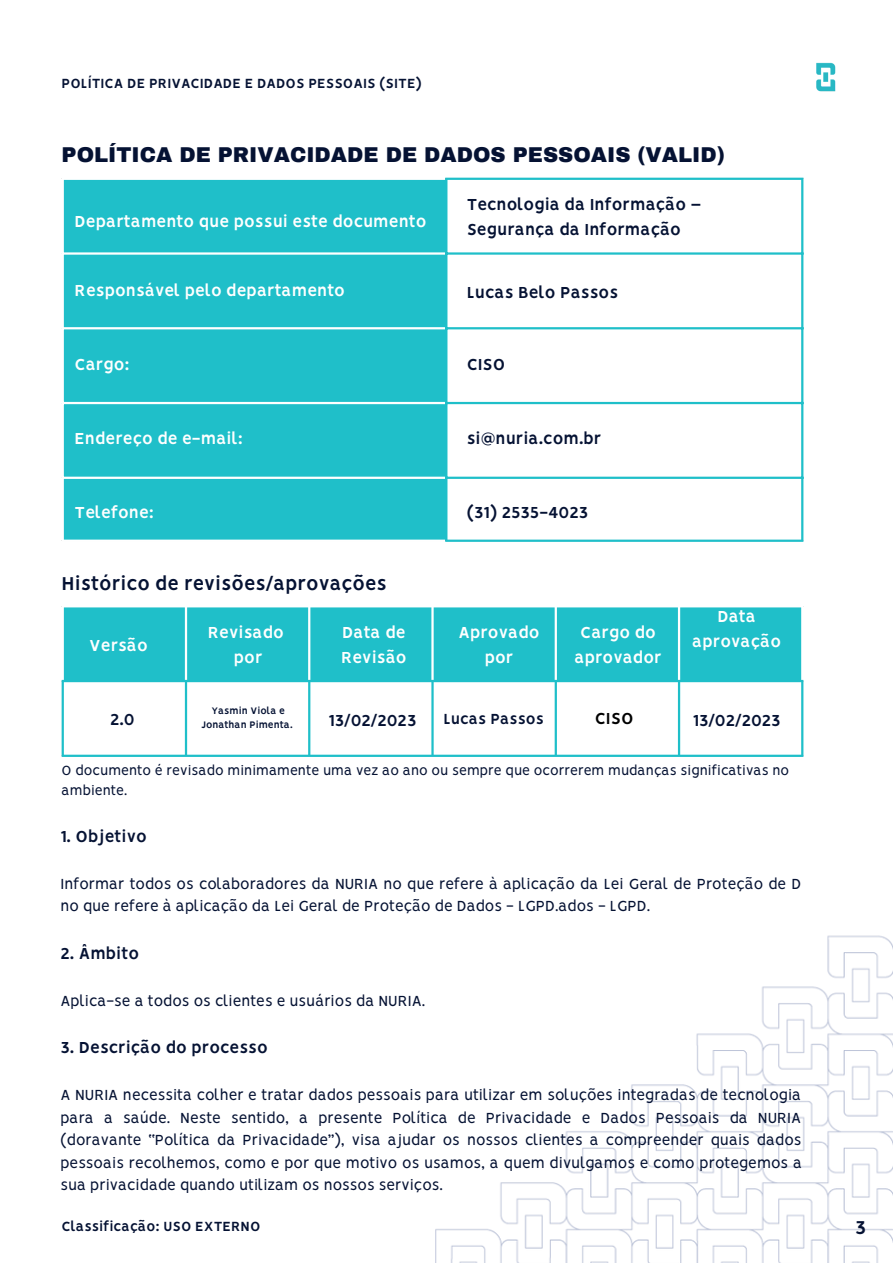
<style>
.page{position:relative;width:893px;height:1264px;background:#fff}
.page>*{position:absolute;margin:0;border:0;box-sizing:border-box;transform-origin:0 0}
.t1{font:900 21px "Archivo";color:#051233}
.t2{font:700 21px "Vision";color:#051233}
.t3{font:700 18px/24.8px "Vision";color:#fff;text-align:center}
.t4{font:700 18px "Vision";color:#051233}
.t5{font:700 18px "Vision";color:#000}
.t6{font:16.5px/22.5px "Vision";color:#051233}
.t7{font:700 16.5px "Vision";color:#051233}
.t8{font:15px/20.2px "Vision";color:#051233}
.t9{font:700 15px "Vision";color:#051233}
.t10{font:700 10.65px/14.7px "Vision";color:#051233;text-align:center}
</style>
<div class="page">
<img style="left:435px;top:935px;width:457px;height:327px">
<img style="left:816px;top:62px;width:20px;height:30px">
<div style="left:64px;top:180px;width:381px;height:359px;background:#1fbfc9"></div>
<svg style="left:447px;top:180px;width:354px;height:359px"></svg>
<hr style="left:62px;top:252px;width:383px;height:3px;background:#fff">
<hr style="left:62px;top:327px;width:383px;height:2px;background:#fff">
<hr style="left:62px;top:402px;width:383px;height:2px;background:#fff">
<hr style="left:62px;top:476px;width:383px;height:3px;background:#fff">
<hr style="left:445px;top:180px;width:2px;height:359px;background:#1fbfc9">
<hr style="left:801px;top:180px;width:2px;height:359px;background:#1fbfc9">
<hr style="left:445px;top:178px;width:358px;height:2px;background:#1fbfc9">
<hr style="left:445px;top:252px;width:358px;height:3px;background:#1fbfc9">
<hr style="left:445px;top:327px;width:358px;height:2px;background:#1fbfc9">
<hr style="left:445px;top:402px;width:358px;height:2px;background:#1fbfc9">
<hr style="left:445px;top:476px;width:358px;height:3px;background:#1fbfc9">
<hr style="left:445px;top:539px;width:358px;height:3px;background:#1fbfc9">
<div style="left:64px;top:607px;width:737px;height:73px;background:#1fbfc9"></div>
<hr style="left:185px;top:607px;width:2px;height:73px;background:#fff">
<hr style="left:308px;top:607px;width:2px;height:73px;background:#fff">
<hr style="left:431px;top:607px;width:2px;height:73px;background:#fff">
<hr style="left:554px;top:607px;width:3px;height:73px;background:#fff">
<hr style="left:678px;top:607px;width:2px;height:73px;background:#fff">
<hr style="left:62px;top:682px;width:2px;height:72px;background:#1fbfc9">
<hr style="left:185px;top:682px;width:2px;height:72px;background:#1fbfc9">
<hr style="left:308px;top:682px;width:2px;height:72px;background:#1fbfc9">
<hr style="left:431px;top:682px;width:2px;height:72px;background:#1fbfc9">
<hr style="left:554px;top:682px;width:3px;height:72px;background:#1fbfc9">
<hr style="left:678px;top:682px;width:2px;height:72px;background:#1fbfc9">
<hr style="left:801px;top:682px;width:2px;height:72px;background:#1fbfc9">
<hr style="left:62px;top:680px;width:741px;height:2px;background:#1fbfc9">
<hr style="left:62px;top:754px;width:741px;height:3px;background:#1fbfc9">
<p class="t9" style="left:62px;top:77px;width:362px">POLÍTICA DE PRIVACIDADE E DADOS PESSOAIS (SITE)</p>
<p class="t1" style="left:62px;top:144px;width:664px">POLÍTICA DE PRIVACIDADE DE DADOS PESSOAIS (VALID)</p>
<p class="t3" style="left:75px;top:210px;width:353px">Departamento que possui este documento</p>
<p class="t3" style="left:75px;top:278px;width:272px">Responsável pelo departamento</p>
<p class="t3" style="left:75px;top:353px;width:57px">Cargo:</p>
<p class="t3" style="left:75px;top:427px;width:170px">Endereço de e-mail:</p>
<p class="t3" style="left:75px;top:501px;width:81px">Telefone:</p>
<p class="t2" style="left:62px;top:575px;width:327px">Histórico de revisões/aprovações</p>
<p class="t4" style="left:466px;top:198px;width:236px">Tecnologia da Informação –</p>
<p class="t4" style="left:466px;top:222px;width:216px">Segurança da Informação</p>
<p class="t4" style="left:466px;top:285px;width:153px">Lucas Belo Passos</p>
<p class="t4" style="left:466px;top:357px;width:40px">CISO</p>
<p class="t4" style="left:466px;top:431px;width:136px">si@nuria.com.br</p>
<p class="t4" style="left:466px;top:505px;width:123px">(31) 2535-4023</p>
<p class="t3" style="left:89px;top:633px;width:60px">Versão</p>
<p class="t3" style="left:208px;top:621px;width:77px">Revisado</p>
<p class="t3" style="left:234px;top:646px;width:30px">por</p>
<p class="t3" style="left:341px;top:621px;width:67px;text-align:left">Data de<br>Revisão</p>
<p class="t3" style="left:458px;top:621px;width:83px">Aprovado por</p>
<p class="t3" style="left:574px;top:621px;width:89px">Cargo do aprovador</p>
<p class="t3" style="left:692px;top:605px;width:90px">Data aprovação</p>
<p class="t4" style="left:110px;top:712px;width:26px">2.0</p>
<p class="t10" style="left:201px;top:703px;width:93px">Yasmin Viola e<br>Jonathan Pimenta.</p>
<p class="t4" style="left:328px;top:713px;width:89px">13/02/2023</p>
<p class="t7" style="left:443px;top:712px;width:102px">Lucas Passos</p>
<p class="t5" style="left:594px;top:711px;width:40px">CISO</p>
<p class="t4" style="left:692px;top:713px;width:89px">13/02/2023</p>
<p class="t8" style="left:62px;top:761px;width:729px">O documento é revisado minimamente uma vez ao ano ou sempre que ocorrerem mudanças significativas no ambiente.</p>
<p class="t4" style="left:60px;top:829px;width:88px">1. Objetivo</p>
<p class="t6" style="left:60px;top:873px;width:742px">Informar todos os colaboradores da NURIA no que refere à aplicação da Lei Geral de Proteção de D no que refere à aplicação da Lei Geral de Proteção de Dados - LGPD.ados - LGPD.</p>
<p class="t4" style="left:60px;top:945px;width:80px">2. Âmbito</p>
<p class="t6" style="left:60px;top:990px;width:366px">Aplica-se a todos os clientes e usuários da NURIA.</p>
<p class="t4" style="left:60px;top:1040px;width:209px">3. Descrição do processo</p>
<p class="t6" style="left:60px;top:1084px;width:743px;text-align:justify">A NURIA necessita colher e tratar dados pessoais para utilizar em soluções integradas de tecnologia para a saúde. Neste sentido, a presente Política de Privacidade e Dados Pessoais da NURIA (doravante “Política da Privacidade”), visa ajudar os nossos clientes a compreender quais dados pessoais recolhemos, como e por que motivo os usamos, a quem divulgamos e como protegemos a sua privacidade quando utilizam os nossos serviços.</p>
<p class="t9" style="left:62px;top:1220px;width:200px">Classificação: USO EXTERNO</p>
<p class="t2" style="left:855px;top:1218px;width:13px">3</p>
</div>
